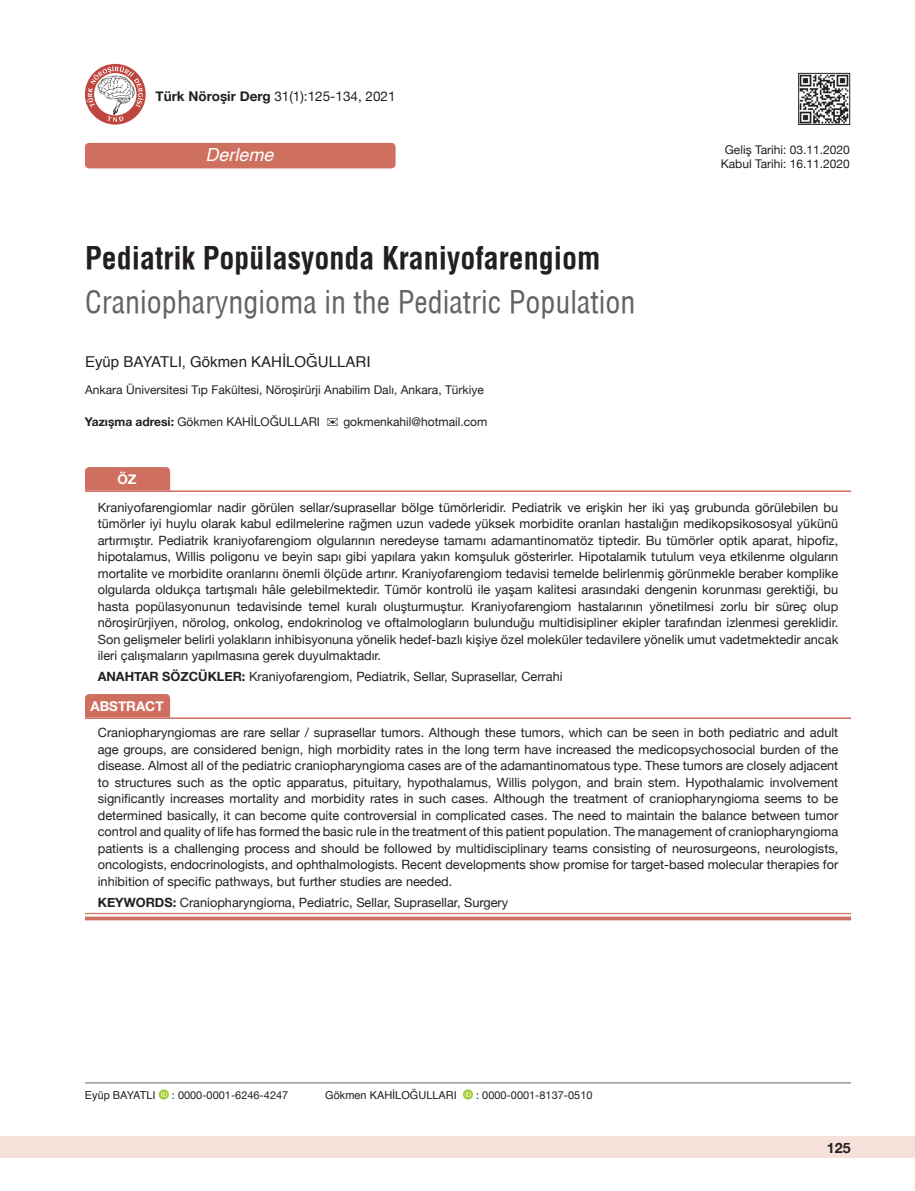
<style>
.page{position:relative;width:915px;height:1191px;background:#fff}
.page>*{position:absolute;margin:0;border:0;box-sizing:border-box;transform-origin:0 0}
.t1{font:30px "Helvetica Condensed";color:#636366}
.t2{font:700 30px "Helvetica Condens";color:#231f20}
.t3{font:italic 18px "Helvetica";color:#fff}
.t4{font:15px "Helvetica";color:#231f20}
.t5{font:700 14.25px "Helvetica Neue";color:#231f20}
.t6{font:13.5px "Helvetica Neue";color:#231f20}
.t7{font:700 13.5px "Helvetica Neue";color:#fff}
.t8{font:12.75px/16.5px "Helvetica Neue";color:#231f20;text-align:justify}
.t9{font:12px/14.4px "Helvetica Neue";color:#231f20;text-align:center}
.t10{font:10.95px "Helvetica Neue";color:#231f20}
.t11{font:10.95px "Helvetica";color:#231f20}
.s1{font-weight:700}
</style>
<div class="page">
<div style="left:0;top:1136px;width:914px;height:22px;background:#f6e1da"></div>
<hr style="left:85px;top:1082px;width:765px;height:1px;background:#636366">
<svg style="left:159px;top:1089px;width:10px;height:10px"></svg>
<svg style="left:161px;top:1091px;width:6px;height:5px"></svg>
<svg style="left:463px;top:1089px;width:10px;height:10px"></svg>
<svg style="left:465px;top:1091px;width:6px;height:5px"></svg>
<img style="left:800px;top:75px;width:47px;height:48px">
<div style="left:798px;top:73px;width:51px;height:52px;border:1px solid #231f20"></div>
<div style="left:85px;top:143px;width:310px;height:25px;background:#ce6f60;border-radius:4px"></div>
<svg style="left:85px;top:64px;width:61px;height:61px"></svg>
<svg style="left:87px;top:66px;width:57px;height:56px"></svg>
<div style="left:85px;top:694px;width:85px;height:23px;background:#ce6f60"></div>
<div style="left:85px;top:913px;width:765px;height:7px;background:#fbf5f4"></div>
<hr style="left:85px;top:717px;width:765px;height:2px;background:#ce6f60">
<hr style="left:85px;top:913px;width:765px;height:1px;background:#ce6f60">
<svg style="left:85px;top:916px;width:765px;height:4px;background:#d58579"></svg>
<div style="left:85px;top:467px;width:85px;height:23px;background:#ce6f60"></div>
<hr style="left:85px;top:490px;width:765px;height:2px;background:#ce6f60">
<p class="t6" style="left:155px;top:86px;width:241px"><span class="s1">Türk Nöroşir Derg</span> 31(1):125-134, 2021</p>
<h2 class="t3" style="left:205px;top:140px;width:70px">Derleme</h2>
<p class="t9" style="left:720px;top:143px;width:130px">Geliş Tarihi: 03.11.2020<br>Kabul Tarihi: 16.11.2020</p>
<h1 class="t2" style="left:85px;top:240px;width:517px">Pediatrik Popülasyonda Kraniyofarengiom</h1>
<h1 class="t1" style="left:85px;top:283px;width:551px">Craniopharyngioma in the Pediatric Population</h1>
<p class="t4" style="left:85px;top:350px;width:287px">Eyüp BAYATLI, Gökmen KAHILOĞULLARI</p>
<p class="t9" style="left:85px;top:383px;width:400px">Ankara Üniversitesi Tıp Fakültesi, Nöroşirürji Anabilim Dalı, Ankara, Türkiye</p>
<p class="t9" style="left:85px;top:415px;width:236px"><span class="s1">Yazışma adresi:</span> Gökmen KAHI LOĞULLARI</p>
<p class="t9" style="left:343px;top:415px;width:145px">gokmenkahil@hotmail.com</p>
<p class="t7" style="left:117px;top:468px;width:21px">ÖZ</p>
<p class="t8" style="left:98px;top:499px;width:741px">Kraniyofarengiomlar nadir görülen sellar/suprasellar bölge tümörleridir. Pediatrik ve erişkin her iki yaş grubunda görülebilen bu tümörler iyi huylu olarak kabul edilmelerine rağmen uzun vadede yüksek morbidite oranları hastalığın medikopsikososyal yükünü artırmıştır. Pediatrik kraniyofarengiom olgularının neredeyse tamamı adamantinomatöz tiptedir. Bu tümörler optik aparat, hipofiz, hipotalamus, Willis poligonu ve beyin sapı gibi yapılara yakın komşuluk gösterirler. Hipotalamik tutulum veya etkilenme olguların mortalite ve morbidite oranlarını önemli ölçüde artırır. Kraniyofarengiom tedavisi temelde belirlenmiş görünmekle beraber komplike olgularda oldukça tartışmalı hâle gelebilmektedir. Tümör kontrolü ile yaşam kalitesi arasındaki dengenin korunması gerektiği, bu hasta popülasyonunun tedavisinde temel kuralı oluşturmuştur. Kraniyofarengiom hastalarının yönetilmesi zorlu bir süreç olup nöroşirürjiyen, nörolog, onkolog, endokrinolog ve oftalmologların bulunduğu multidisipliner ekipler tarafından izlenmesi gereklidir.<br>Son gelişmeler belirli yolakların inhibisyonuna yönelik hedef-bazlı kişiye özel moleküler tedavilere yönelik umut vadetmektedir ancak ileri çalışmaların yapılmasına gerek duyulmaktadır.</p>
<p class="t8" style="left:98px;top:669px;width:466px"><span class="s1">ANAHTAR SÖZCÜKLER:</span> Kraniyofarengiom, Pediatrik, Sellar, Suprasellar, Cerrahi</p>
<p class="t7" style="left:90px;top:695px;width:75px">ABSTRACT</p>
<p class="t8" style="left:98px;top:725px;width:741px">Craniopharyngiomas are rare sellar / suprasellar tumors. Although these tumors, which can be seen in both pediatric and adult age groups, are considered benign, high morbidity rates in the long term have increased the medicopsychosocial burden of the disease. Almost all of the pediatric craniopharyngioma cases are of the adamantinomatous type. These tumors are closely adjacent to structures such as the optic apparatus, pituitary, hypothalamus, Willis polygon, and brain stem. Hypothalamic involvement significantly increases mortality and morbidity rates in such cases. Although the treatment of craniopharyngioma seems to be determined basically, it can become quite controversial in complicated cases. The need to maintain the balance between tumor control and quality of life has formed the basic rule in the treatment of this patient population. The management of craniopharyngioma patients is a challenging process and should be followed by multidisciplinary teams consisting of neurosurgeons, neurologists, oncologists, endocrinologists, and ophthalmologists. Recent developments show promise for target-based molecular therapies for inhibition of specific pathways, but further studies are needed.</p>
<p class="t8" style="left:98px;top:894px;width:412px"><span class="s1">KEYWORDS:</span> Craniopharyngioma, Pediatric, Sellar, Suprasellar, Surgery</p>
<p class="t11" style="left:85px;top:1086px;width:72px">Eyüp BAYATLI</p>
<p class="t10" style="left:172px;top:1087px;width:118px">: 0000-0001-6246-4247</p>
<p class="t11" style="left:325px;top:1086px;width:133px">Gökmen KAHILOĞULLARI</p>
<p class="t10" style="left:476px;top:1087px;width:118px">: 0000-0001-8137-0510</p>
<p class="t5" style="left:826px;top:1137px;width:25px">125</p>
</div>
